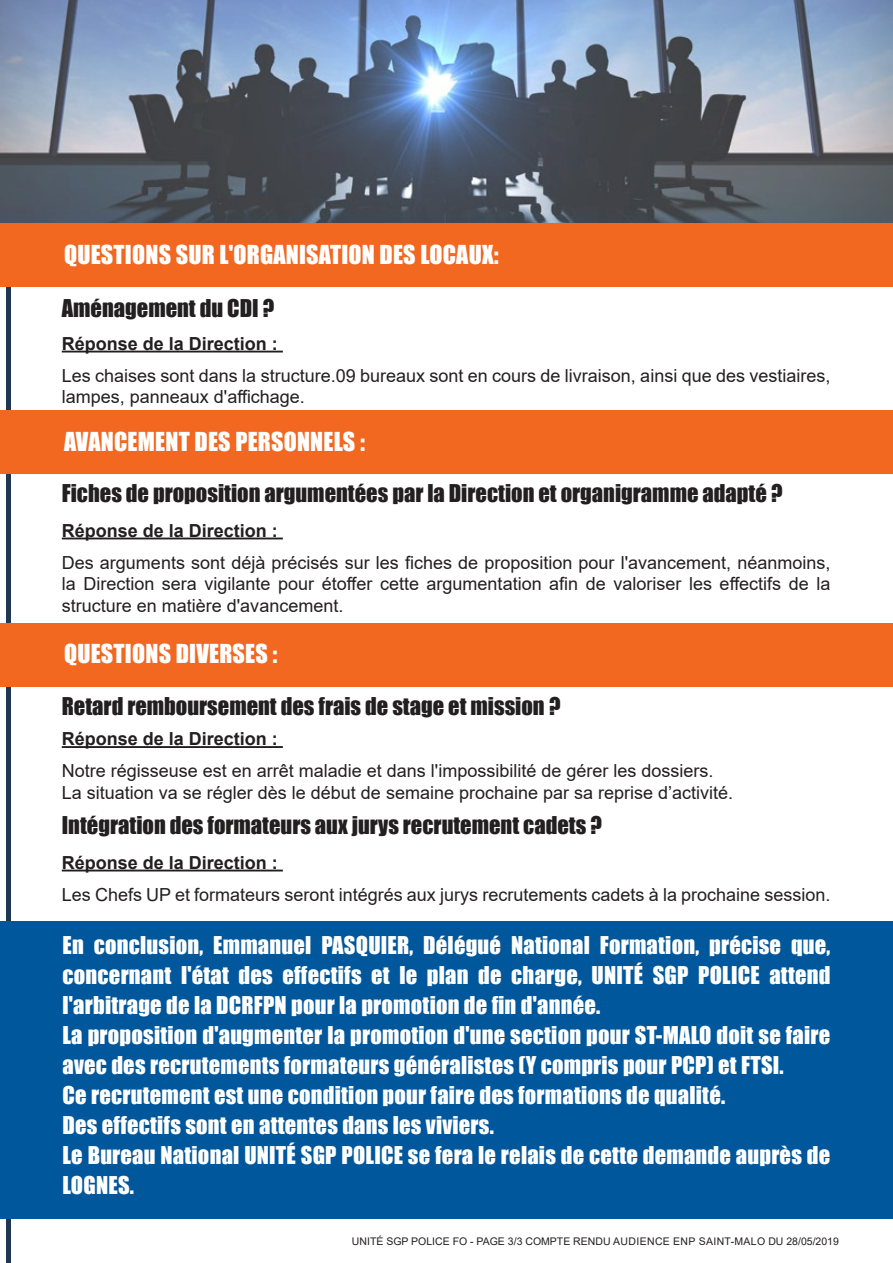
<style>
.page{position:relative;width:893px;height:1263px;background:#fff}
.page>*{position:absolute;margin:0;border:0;box-sizing:border-box;transform-origin:0 0}
.t1{font:24px "Impact";letter-spacing:.01em;color:#fff}
.t2{font:22.5px/30px "Impact";letter-spacing:.01em;color:#fff}
.t3{font:22.5px "Impact";color:#231f20}
.t4{font:18px/21.6px "Arial";color:#231f20}
.t5{font:700 18px "Arial";color:#231f20}
.t6{font:10.5px "Arial";color:#231f20}
</style>
<div class="page">
<div style="left:6px;top:225px;width:5px;height:1038px;background:#1f3751"></div>
<img style="left:0;top:0;width:893px;height:223px">
<div style="left:0;top:223px;width:893px;height:64px;background:#f36821"></div>
<hr style="left:62px;top:351px;width:221px;height:1px;background:#231f20">
<hr style="left:62px;top:538px;width:221px;height:1px;background:#231f20">
<div style="left:0;top:410px;width:893px;height:64px;background:#f36821"></div>
<hr style="left:62px;top:746px;width:221px;height:2px;background:#231f20">
<div style="left:0;top:623px;width:893px;height:64px;background:#f36821"></div>
<hr style="left:62px;top:869px;width:221px;height:2px;background:#231f20">
<div style="left:0;top:921px;width:893px;height:297px;background:#01579c"></div>
<p class="t1" style="left:64px;top:236px;width:436px">QUESTIONS SUR L'ORGANISATION DES LOCAUX:</p>
<p class="t3" style="left:62px;top:291px;width:214px">Aménagement du CDI ?</p>
<p class="t5" style="left:62px;top:331px;width:218px">Réponse de la Direction :</p>
<p class="t4" style="left:62px;top:364px;width:770px">Les chaises sont dans la structure.09 bureaux sont en cours de livraison, ainsi que des vestiaires, lampes, panneaux d'affichage.</p>
<p class="t1" style="left:64px;top:423px;width:302px">AVANCEMENT DES PERSONNELS :</p>
<p class="t3" style="left:62px;top:476px;width:722px">Fiches de proposition argumentées par la Direction et organigramme adapté ?</p>
<p class="t5" style="left:62px;top:518px;width:218px">Réponse de la Direction :</p>
<p class="t4" style="left:62px;top:551px;width:770px">Des arguments sont déjà précisés sur les fiches de proposition pour l'avancement, néanmoins,</p>
<p class="t4" style="left:62px;top:573px;width:770px">la Direction sera vigilante pour étoffer cette argumentation afin de valoriser les effectifs de la</p>
<p class="t4" style="left:62px;top:595px;width:283px">structure en matière d'avancement.</p>
<p class="t1" style="left:64px;top:635px;width:215px">QUESTIONS DIVERSES :</p>
<p class="t3" style="left:62px;top:688px;width:500px">Retard remboursement des frais de stage et mission ?</p>
<p class="t5" style="left:62px;top:726px;width:218px">Réponse de la Direction :</p>
<p class="t4" style="left:62px;top:760px;width:653px">Notre régisseuse est en arrêt maladie et dans l'impossibilité de gérer les dossiers.</p>
<p class="t4" style="left:62px;top:782px;width:673px">La situation va se régler dès le début de semaine prochaine par sa reprise d’activité.</p>
<p class="t3" style="left:62px;top:807px;width:542px">Intégration des formateurs aux jurys recrutement cadets ?</p>
<p class="t5" style="left:62px;top:850px;width:218px">Réponse de la Direction :</p>
<p class="t4" style="left:62px;top:883px;width:770px">Les Chefs UP et formateurs seront intégrés aux jurys recrutements cadets à la prochaine session.</p>
<p class="t2" style="left:63px;top:929px;width:769px">En conclusion, Emmanuel PASQUIER, Délégué National Formation, précise que, concernant l'état des effectifs et le plan de charge, UNITÉ SGP POLICE attend</p>
<p class="t2" style="left:63px;top:989px;width:539px">l'arbitrage de la DCRFPN pour la promotion de fin d'année.</p>
<p class="t2" style="left:63px;top:1019px;width:769px">La proposition d'augmenter la promotion d'une section pour ST-MALO doit se faire avec des recrutements formateurs généralistes (Y compris pour PCP) et FTSI.</p>
<p class="t2" style="left:63px;top:1079px;width:664px">Ce recrutement est une condition pour faire des formations de qualité.</p>
<p class="t2" style="left:63px;top:1109px;width:433px">Des effectifs sont en attentes dans les viviers.</p>
<p class="t2" style="left:63px;top:1139px;width:769px">Le Bureau National UNITÉ SGP POLICE se fera le relais de cette demande auprès de<br>LOGNES.</p>
<p class="t6" style="left:352px;top:1234px;width:489px">UNITÉ SGP POLICE FO - PAGE 3/3 COMPTE RENDU AUDIENCE ENP SAINT-MALO DU 28/05/2019</p>
</div>
